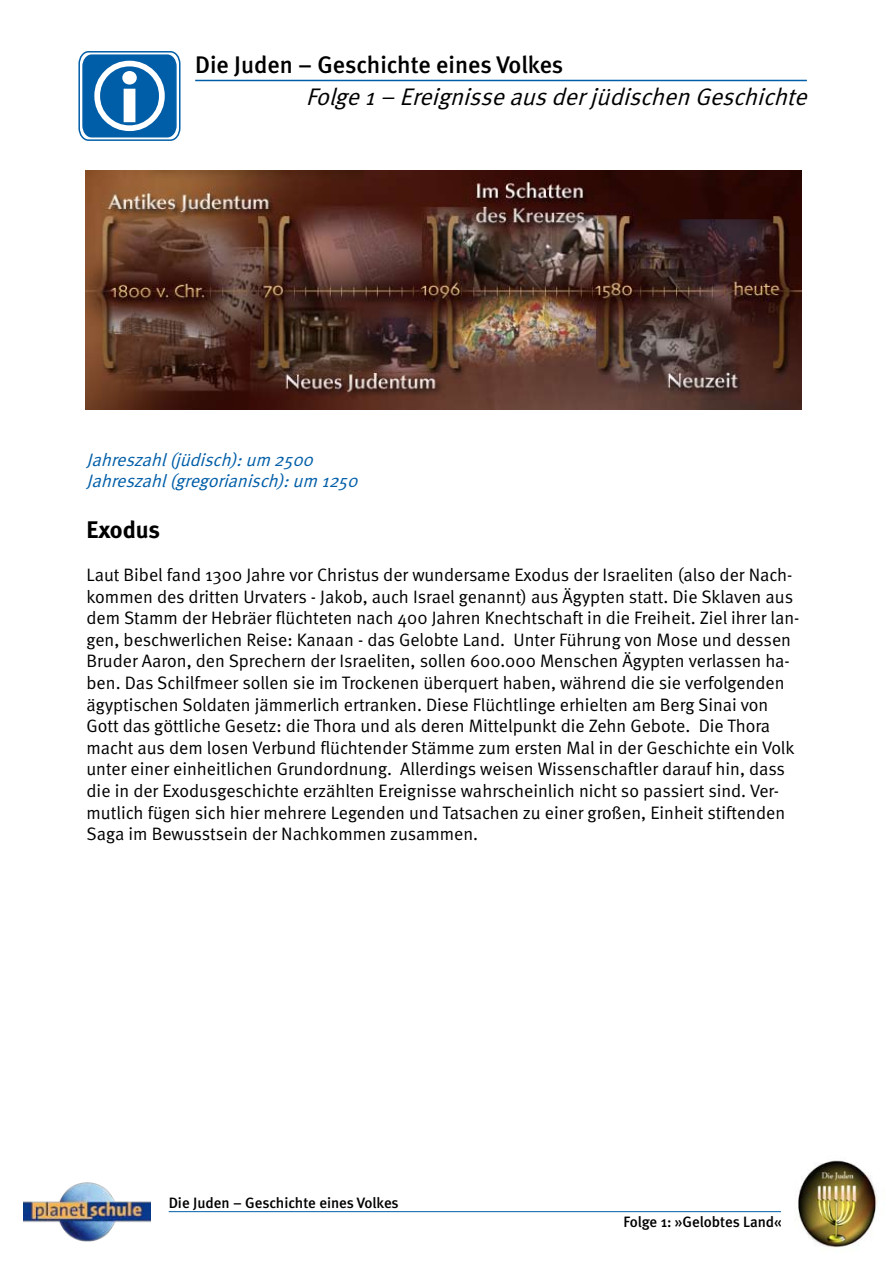
<style>
.page{position:relative;width:893px;height:1263px;background:#fff}
.page>*{position:absolute;margin:0;border:0;box-sizing:border-box;transform-origin:0 0}
.t1{font:italic 24px "Meta Normal";color:#000}
.t2{font:500 24px "Meta";color:#000}
.t3{font:700 24px "Meta";color:#000}
.t4{font:18px/21.6px "Meta Normal";color:#000}
.t5{font:italic 18px/21.6px "Meta Normal";color:#005ea8}
.t6{font:500 15px "Meta";color:#000}
</style>
<div class="page">
<hr style="left:195px;top:80px;width:612px;height:1px;background:#005ea8">
<hr style="left:169px;top:1211px;width:613px;height:1px;background:#005ea8">
<img style="left:24px;top:1182px;width:127px;height:60px">
<img style="left:781px;top:1160px;width:97px;height:88px">
<img style="left:85px;top:170px;width:717px;height:240px">
<svg style="left:78px;top:51px;width:102px;height:90px;background:#1c6fb1"></svg>
<h1 class="t2" style="left:195px;top:51px;width:370px">Die Juden – Geschichte eines Volkes</h1>
<h1 class="t1" style="left:306px;top:83px;width:510px">Folge1– EreignisseausderjüdischenGeschichte</h1>
<p class="t5" style="left:87px;top:449px;width:278px">Jahreszahl(jüdisch):um 2500<br>Jahreszahl(gregorianisch):um 1250</p>
<h1 class="t3" style="left:87px;top:515px;width:75px">Exodus</h1>
<p class="t4" style="left:87px;top:564px;width:714px">Laut Bibel fand 1300 Jahre vor Christus der wundersame Exodus der Israeliten (also der Nach&shy;kommen des dritten Urvaters - Jakob, auch Israel genannt) aus Ägypten statt. Die Sklaven aus dem Stamm der Hebräer flüchteten nach 400 Jahren Knechtschaft in die Freiheit. Ziel ihrer lan&shy;gen, beschwerlichen Reise: Kanaan - das Gelobte Land. Unter Führung von Mose und dessen Bruder Aaron, den Sprechern der Israeliten, sollen 600.000 Menschen Ägypten verlassen ha&shy;ben. Das Schilfmeer sollen sie im Trockenen überquert haben, während die sie verfolgenden ägyptischen Soldaten jämmerlich ertranken. Diese Flüchtlinge erhielten am Berg Sinai von Gott das göttliche Gesetz: die Thora und als deren Mittelpunkt die Zehn Gebote. Die Thora macht aus dem losen Verbund flüchtender Stämme zum ersten Mal in der Geschichte ein Volk unter einer einheitlichen Grundordnung. Allerdings weisen Wissenschaftler darauf hin, dass die in der Exodusgeschichte erzählten Ereignisse wahrscheinlich nicht so passiert sind. Ver&shy;mutlich fügen sich hier mehrere Legenden und Tatsachen zu einer großen, Einheit stiftenden Saga im Bewusstsein der Nachkommen zusammen.</p>
<p class="t6" style="left:169px;top:1194px;width:232px">Die Juden – Geschichte eines Volkes</p>
<p class="t6" style="left:623px;top:1213px;width:160px">Folge 1: »Gelobtes Land«</p>
</div>
